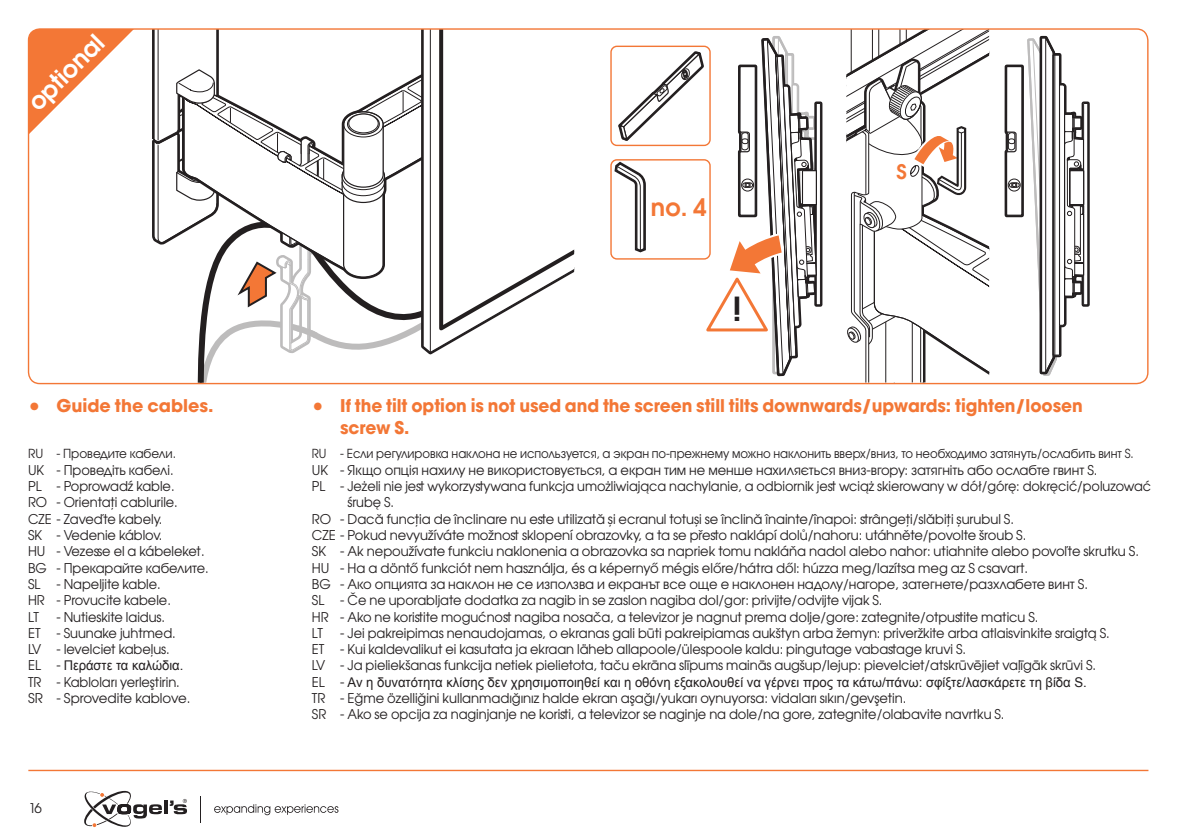
<style>
.page{position:relative;width:1191px;height:840px;background:#fff}
.page>*{position:absolute;margin:0;border:0;box-sizing:border-box;transform-origin:0 0}
.t1{font:33px "Avant Garde Gothic Dm ITC";color:#231f20}
.t2{font:24px "Avant Garde Gothic Dm ITC";color:#fff}
.t3{font:24px "Avant Garde Gothic Dm ITC";color:#f37736}
.t4{font:20px "Avant Garde Gothic Dm ITC";color:#f37736}
.t5{font:17.4px/22px "Avant Garde Gothic Bd ITC";letter-spacing:-.005em;color:#f37736}
.t6{font:13.4px/16.2px "Avant Garde Gothic Bk ITC";letter-spacing:-.005em;color:#231f20}
.t7{font:13.4px "Arial";letter-spacing:-.005em;color:#231f20}
.t8{font:13.4px "Avant Garde Gothic Bk ITC";letter-spacing:-.005em;color:#231f20;scale:.96 1}
.t9{font:12.4px "Avant Garde Gothic Bk ITC";letter-spacing:-.005em;color:#231f20;scale:.94 1}
.t10{font:12.4px "Avant Garde Gothic Bk ITC";letter-spacing:-.005em;color:#231f20}
.s1{font-family:"Avant Garde Gothic Bk ITC"}
</style>
<div class="page">
<hr style="left:28px;top:769px;width:1120px;height:1px;background:#f37736">
<svg style="left:214px;top:804px;width:124px;height:10px"></svg>
<svg style="left:200px;top:796px;width:1px;height:25px"></svg>
<svg style="left:84px;top:790px;width:78px;height:36px"></svg>
<hr style="left:164px;top:800px;width:4px;height:13px;background:#231f20">
<svg style="left:170px;top:799px;width:17px;height:14px"></svg>
<svg style="left:198px;top:357px;width:16px;height:25px"></svg>
<svg style="left:152px;top:30px;width:409px;height:327px"></svg>
<div style="left:814px;top:101px;width:8px;height:205px;border:4px solid #231f20"></div>
<div style="left:816px;top:103px;width:5px;height:202px;border:1px solid #231f20"></div>
<div style="left:1081px;top:101px;width:8px;height:205px;border:4px solid #231f20"></div>
<div style="left:1083px;top:103px;width:5px;height:202px;border:1px solid #231f20"></div>
<svg style="left:29px;top:30px;width:104px;height:103px"></svg>
<svg style="left:846px;top:30px;width:143px;height:352px"></svg>
<svg style="left:612px;top:36px;width:208px;height:341px"></svg>
<div style="left:742px;top:182px;width:11px;height:5px;border:1px solid #231f20;border-radius:2px"></div>
<svg style="left:1004px;top:35px;width:83px;height:341px"></svg>
<div style="left:1009px;top:182px;width:10px;height:5px;border:1px solid #231f20;border-radius:2px"></div>
<h2 class="t2" style="left:21px;top:95px;width:97px;rotate:-45deg">optional</h2>
<p class="t5" style="left:28px;top:395px;width:187px">• Guide the cables.</p>
<p class="t10" style="left:28px;top:446px;width:149px">RU - Проведите кабели.</p>
<p class="t6" style="left:28px;top:461px;width:182px">UK - Проведіть кабелі.<br>PL - Poprowadź kable.<br>RO - Orientaţi cablurile.<br>CZE - Zaveďte kabely.<br>SK - Vedenie káblov.<br>HU - Vezesse el a kábeleket.<br>BG - Прекарайте кабелите.<br>SL - Napeljite kable.<br>HR - Provucite kabele.<br>LT</p>
<p class="t6" style="left:28px;top:608px;width:149px;text-indent:28px">- Nutieskite laidus.<br>ET - Suunake juhtmed.<br>LV - Ievelciet kabeļus.</p>
<p class="t7" style="left:28px;top:656px;width:157px"><span class="s1">EL -</span> Περάστε τα καλώδια.</p>
<p class="t6" style="left:28px;top:673px;width:164px">TR - Kabloları yerleştirin.<br>SR - Sprovedite kablove.</p>
<p class="t6" style="left:29px;top:799px;width:15px">16</p>
<h2 class="t3" style="left:651px;top:191px;width:57px">no. 4</h2>
<h1 class="t1" style="left:732px;top:288px;width:11px">!</h1>
<h3 class="t4" style="left:896px;top:159px;width:12px">S</h3>
<p class="t5" style="left:340px;top:395px;width:744px;text-indent:-28px">• If the tilt option is not used and the screen still tilts downwards/upwards: tighten/loosen screw S.</p>
<p class="t9" style="left:312px;top:446px;width:875px">RU - Если регулировка наклона не используется, а экран по-прежнему можно наклонить вверх/вниз, то необходимо затянуть/ослабить винт S.</p>
<p class="t6" style="left:312px;top:461px;width:787px">UK - Якщо опція нахилу не використовується, а екран тим не менше нахиляється вниз-вгору: затягніть або ослабте гвинт S.</p>
<p class="t8" style="left:312px;top:477px;width:875px">PL - Jeżeli nie jest wykorzystywana funkcja umożliwiająca nachylanie, a odbiornik jest wciąż skierowany w dół/górę: dokręcić/poluzować</p>
<p class="t8" style="left:347px;top:494px;width:50px">śrubę S.</p>
<p class="t6" style="left:312px;top:510px;width:703px">RO - Dacă funcția de înclinare nu este utilizată și ecranul totuși se înclină înainte/înapoi: strângeți/slăbiți șurubul S.</p>
<p class="t6" style="left:312px;top:526px;width:716px">CZE - Pokud nevyužíváte možnost sklopení obrazovky, a ta se přesto naklápí dolů/nahoru: utáhněte/povolte šroub S.</p>
<p class="t6" style="left:312px;top:543px;width:828px">SK - Ak nepoužívate funkciu naklonenia a obrazovka sa napriek tomu nakláňa nadol alebo nahor: utiahnite alebo povoľte skrutku S.</p>
<p class="t6" style="left:312px;top:559px;width:717px">HU - Ha a döntő funkciót nem használja, és a képernyő mégis előre/hátra dől: húzza meg/lazítsa meg az S csavart.</p>
<p class="t6" style="left:312px;top:575px;width:777px">BG - Ако опцията за наклон не се използва и екранът все още е наклонен надолу/нагоре, затегнете/разхлабете винт S.</p>
<p class="t6" style="left:312px;top:591px;width:572px">SL - Če ne uporabljate dodatka za nagib in se zaslon nagiba dol/gor: privijte/odvijte vijak S.</p>
<p class="t6" style="left:312px;top:608px;width:728px">HR - Ako ne koristite mogućnost nagiba nosača, a televizor je nagnut prema dolje/gore: zategnite/otpustite maticu S.</p>
<p class="t6" style="left:312px;top:624px;width:12px">LT</p>
<p class="t6" style="left:312px;top:624px;width:799px;text-indent:28px">- Jei pakreipimas nenaudojamas, o ekranas gali būti pakreipiamas aukštyn arba žemyn: priveržkite arba atlaisvinkite sraigtą S.<br>ET - Kui kaldevalikut ei kasutata ja ekraan läheb allapoole/ülespoole kaldu: pingutage vabastage kruvi S.<br>LV - Ja pieliekšanas funkcija netiek pielietota, taču ekrāna slīpums mainās augšup/lejup: pievelciet/atskrūvējiet vaļīgāk skrūvi S.</p>
<p class="t7" style="left:312px;top:673px;width:776px"><span class="s1">EL -</span> Αν η δυνατότητα κλίσης δεν χρησιμοποιηθεί και η οθόνη εξακολουθεί να γέρνει προς τα κάτω/πάνω: σφίξτε/λασκάρετε τη βίδα S.</p>
<p class="t6" style="left:312px;top:689px;width:694px">TR - Eğme özelliğini kullanmadığınız halde ekran aşağı/yukarı oynuyorsa: vidaları sıkın/gevşetin.<br>SR - Ako se opcija za naginjanje ne koristi, a televizor se naginje na dole/na gore, zategnite/olabavite navrtku S.</p>
</div>
